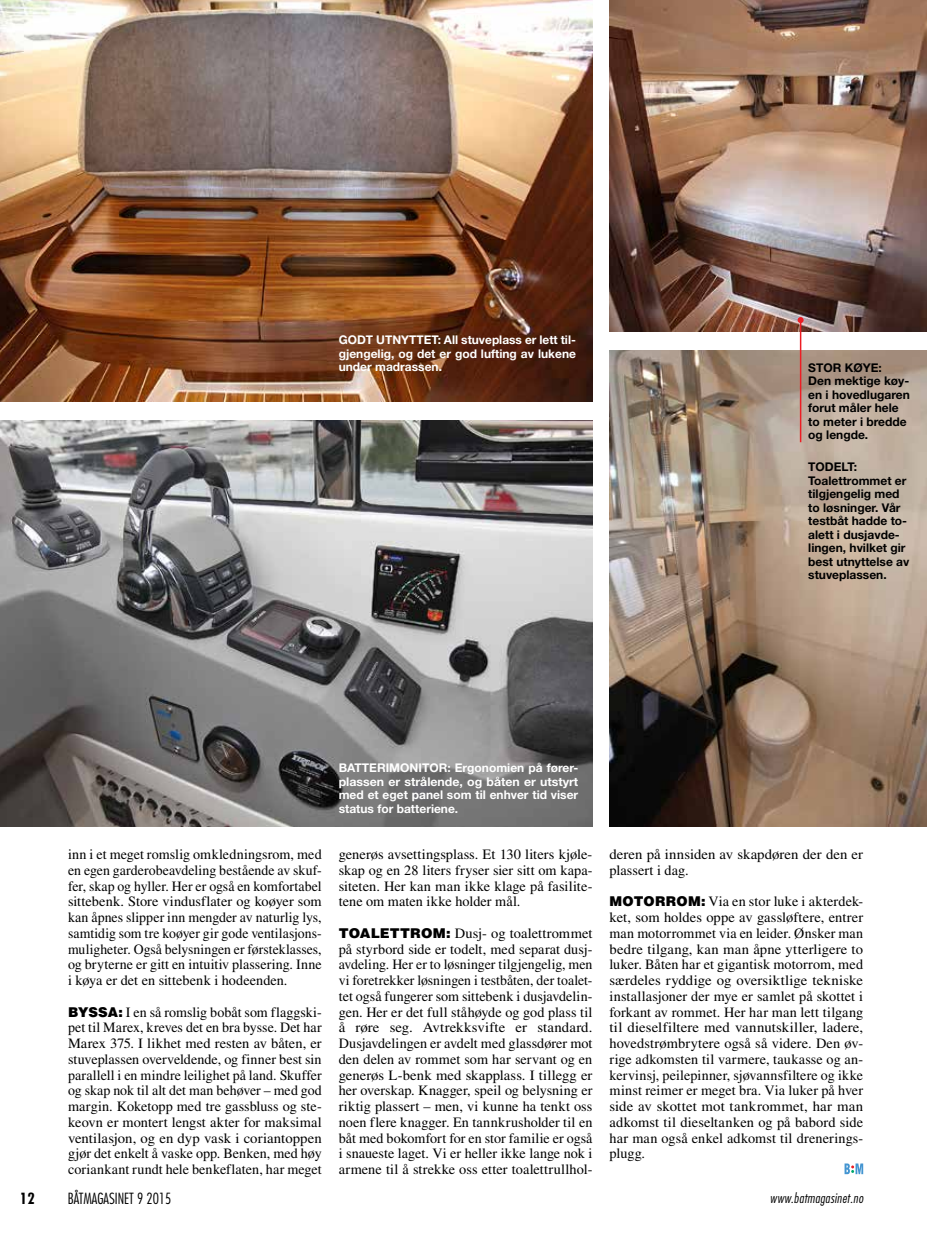
<style>
.page{position:relative;width:927px;height:1238px;background:#fff}
.page>*{position:absolute;margin:0;border:0;box-sizing:border-box;transform-origin:0 0}
.t1{font:300 condensed 15px "Futura Std";color:#000}
.t2{font:700 condensed 15px "Futura Std";color:#000}
.t3{font:14.25px/15.8px "Times LT Std";letter-spacing:.005em;color:#000;text-align:justify}
.t4{font:14.25px/15.8px "Times LT Std";letter-spacing:.005em;color:#000;scale:1.04 1}
.t5{font:italic 300 condensed 13.5px "Futura Std";letter-spacing:.025em;color:#000}
.t6{font:700 12px/13.5px "Helvetica Neue LT Std";color:#fff;text-align:justify}
.t7{font:700 12px/13.5px "Helvetica Neue LT Std";color:#000}
.s1{font-family:"Helvetica";font-weight:900;font-size:13.5px}
</style>
<div class="page">
<svg style="left:844px;top:1163px;width:19px;height:11px"></svg>
<img style="left:0;top:0;width:592px;height:402px">
<img style="left:0;top:420px;width:592px;height:406px">
<img style="left:609px;top:350px;width:318px;height:476px">
<img style="left:609px;top:0;width:318px;height:332px">
<hr style="left:800px;top:320px;width:1px;height:122px;background:#ed1d24">
<svg style="left:798px;top:317px;width:6px;height:6px"></svg>
<p class="t6" style="left:339px;top:333px;width:239px">GODT UTNYTTET: All stuveplass er lett til&shy;gjengelig, og det er god lufting av lukene under madrassen.</p>
<p class="t7" style="left:808px;top:360px;width:103px">STOR KØYE:<br>Den mektige køy&shy;en i hovedlugaren forut måler hele to meter i bredde og lengde.</p>
<p class="t7" style="left:808px;top:459px;width:103px">TODELT:<br>Toalettrommet er tilgjengelig med to løsninger. Vår testbåt hadde to&shy;alett i dusjavde&shy;lingen, hvilket gir best utnyttelse av stuveplassen.</p>
<p class="t3" style="left:68px;top:846px;width:255px">inn i et meget romslig omkledningsrom, med en egen garderobeavdeling bestående av skuf&shy;fer, skap og hyller. Her er også en komfortabel sittebenk. Store vindusflater og koøyer som kan åpnes slipper inn mengder av naturlig lys, samtidig som tre koøyer gir gode ventilasjons&shy;muligheter. Også belysningen er førsteklasses, og bryterne er gitt en intuitiv plassering. Inne i køya er det en sittebenk i hodeenden.</p>
<p class="t3" style="left:68px;top:1003px;width:255px"><span class="s1">BYSSA:</span> I en så romslig bobåt som flaggski&shy;pet til Marex, kreves det en bra bysse. Det har Marex 375. I likhet med resten av båten, er stuveplassen overveldende, og finner best sin parallell i en mindre leilighet på land. Skuffer og skap nok til alt det man behøver – med god margin. Koketopp med tre gassbluss og ste&shy;keovn er montert lengst akter for maksimal ventilasjon, og en dyp vask i coriantoppen gjør det enkelt å vaske opp. Benken, med høy coriankant rundt hele benkeflaten, har meget</p>
<p class="t6" style="left:339px;top:760px;width:241px">BATTERIMONITOR: Ergonomien på fører&shy;plassen er strålende, og båten er utstyrt med et eget panel som til enhver tid viser status for batteriene.</p>
<p class="t3" style="left:339px;top:846px;width:255px">generøs avsettingsplass. Et 130 liters kjøle&shy;skap og en 28 liters fryser sier sitt om kapa&shy;siteten. Her kan man ikke klage på fasilite&shy;tene om maten ikke holder mål.</p>
<p class="t3" style="left:339px;top:925px;width:255px"><span class="s1">TOALETTROM:</span> Dusj- og toalettrommet på styrbord side er todelt, med separat dusj&shy;avdeling. Her er to løsninger tilgjengelig, men vi foretrekker løsningen i testbåten, der toalet&shy;tet også fungerer som sittebenk i dusjavdelin&shy;gen. Her er det full ståhøyde og god plass til å røre seg. Avtrekksvifte er standard.<br>Dusjavdelingen er avdelt med glassdører mot den delen av rommet som har servant og en generøs L-benk med skapplass. I tillegg er her overskap. Knagger, speil og belysning er riktig plassert – men, vi kunne ha tenkt oss noen flere knagger. En tannkrusholder til en båt med bokomfort for en stor familie er også i snaueste laget. Vi er heller ikke lange nok i armene til å strekke oss etter toalettrullhol-</p>
<p class="t4" style="left:609px;top:846px;width:245px">deren på innsiden av skapdøren der den er plassert i dag.</p>
<p class="t3" style="left:609px;top:893px;width:255px"><span class="s1">MOTORROM:</span> Via en stor luke i akterdek&shy;ket, som holdes oppe av gassløftere, entrer man motorrommet via en leider. Ønsker man bedre tilgang, kan man åpne ytterligere to luker. Båten har et gigantisk motorrom, med særdeles ryddige og oversiktlige tekniske installasjoner der mye er samlet på skottet i forkant av rommet. Her har man lett tilgang til dieselfiltere med vannutskiller, ladere, hovedstrømbrytere også så videre. Den øv&shy;rige adkomsten til varmere, taukasse og an&shy;kervinsj, peilepinner, sjøvannsfiltere og ikke minst reimer er meget bra. Via luker på hver side av skottet mot tankrommet, har man adkomst til dieseltanken og på babord side har man også enkel adkomst til drenerings&shy;plugg.</p>
<p class="t2" style="left:20px;top:1189px;width:17px">12</p>
<p class="t1" style="left:68px;top:1189px;width:105px">BÅTMAGASINET 9 2015</p>
<p class="t5" style="left:770px;top:1189px;width:95px">www.batmagasinet.no</p>
</div>
